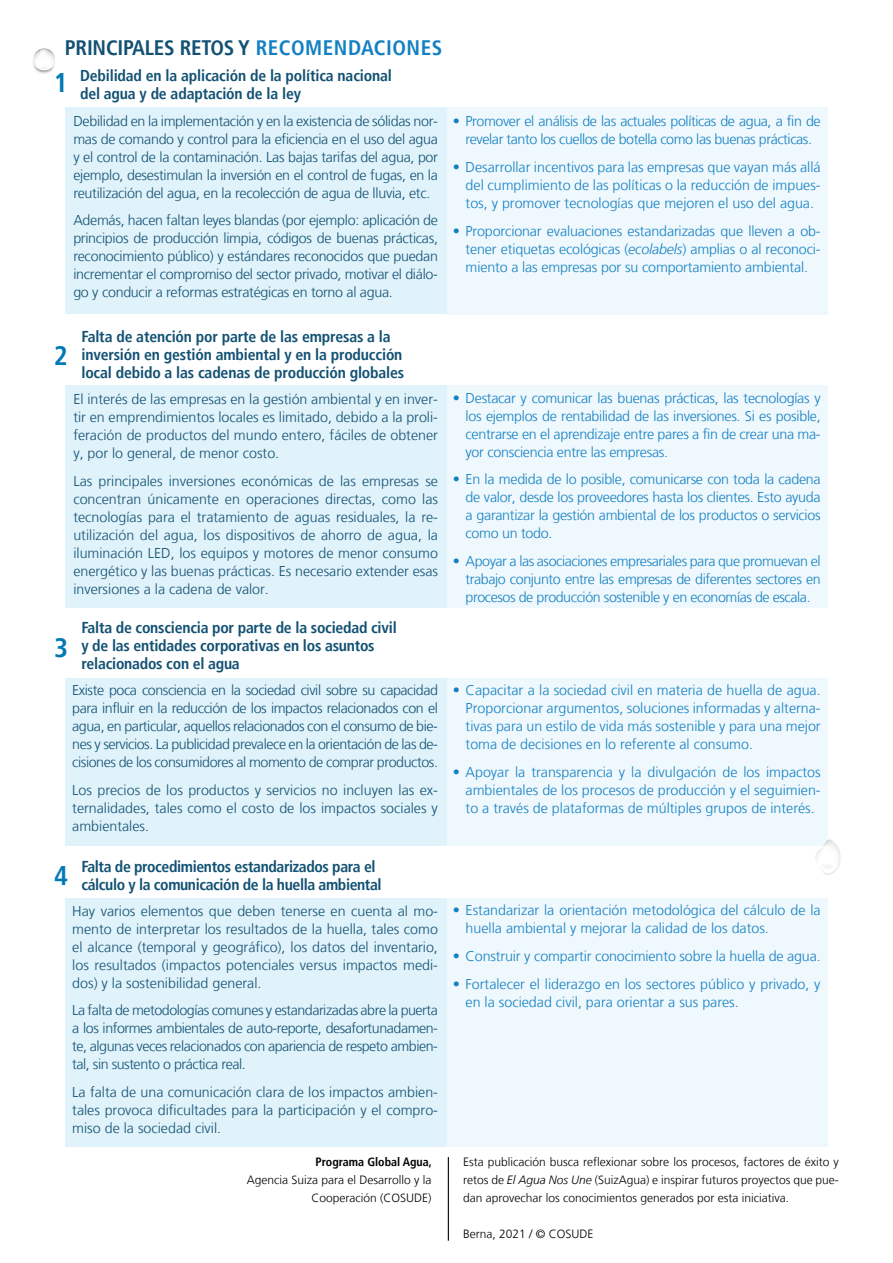
<style>
.page{position:relative;width:893px;height:1263px;background:#fff}
.page>*{position:absolute;margin:0;border:0;box-sizing:border-box;transform-origin:0 0}
.t1{font:700 condensed 27px "Frutiger LT";color:#007ab5}
.t2{font:700 condensed 21px "Frutiger LT";letter-spacing:-.01em;color:#125173}
.t3{font:700 condensed 15.75px/18px "Frutiger LT";letter-spacing:-.015em;color:#125173}
.t4{font:300 14.25px/18px "Frutiger LT";color:#125173;text-align:justify}
.t5{font:300 14.25px/18px "Frutiger LT";letter-spacing:-.01em;color:#1380c4;text-align:justify}
.t6{font:300 14.25px/18px "Frutiger LT";letter-spacing:-.03em;color:#1380c4;text-align:center}
.t7{font:300 12px/18px "Frutiger LT";color:#000;text-align:justify}
.t8{font:700 condensed 12px "Frutiger LT";color:#000}
.s1{color:#1380c4}
.s2{font-style:italic}
</style>
<div class="page">
<div style="left:65px;top:107px;width:381px;height:207px;background:#e0f2fa"></div>
<div style="left:65px;top:386px;width:381px;height:222px;background:#e0f2fa"></div>
<div style="left:65px;top:678px;width:381px;height:168px;background:#e0f2fa"></div>
<div style="left:65px;top:898px;width:381px;height:248px;background:#e0f2fa"></div>
<div style="left:447px;top:107px;width:381px;height:208px;background:#eff8fc"></div>
<div style="left:447px;top:386px;width:381px;height:222px;background:#eff8fc"></div>
<div style="left:447px;top:678px;width:381px;height:168px;background:#eff8fc"></div>
<div style="left:447px;top:898px;width:381px;height:248px;background:#eff8fc"></div>
<hr style="left:448px;top:1157px;width:1px;height:84px;background:#000">
<img style="left:822px;top:839px;width:19px;height:36px">
<img style="left:815px;top:840px;width:25px;height:31px">
<img style="left:818px;top:841px;width:19px;height:29px">
<img style="left:818px;top:841px;width:13px;height:15px">
<svg style="left:824px;top:857px;width:9px;height:2px"></svg>
<img style="left:36px;top:70px;width:16px;height:4px">
<img style="left:33px;top:52px;width:22px;height:18px">
<img style="left:36px;top:51px;width:16px;height:17px">
<svg style="left:37px;top:49px;width:14px;height:2px"></svg>
<svg style="left:37px;top:59px;width:12px;height:9px"></svg>
<h2 class="t2" style="left:65px;top:36px;width:379px">PRINCIPALES RETOS Y <span class="s1">RECOMENDACIONES</span></h2>
<h1 class="t1" style="left:54px;top:67px;width:16px">1</h1>
<p class="t3" style="left:80px;top:66px;width:313px">Debilidad en la aplicación de la política nacional del agua y de adaptación de la ley</p>
<p class="t4" style="left:73px;top:112px;width:366px">Debilidad en la implementación y en la existencia de sólidas nor&shy;mas de comando y control para la eficiencia en el uso del agua y el control de la contaminación. Las bajas tarifas del agua, por ejemplo, desestimulan la inversión en el control de fugas, en la reutilización del agua, en la recolección de agua de lluvia, etc.</p>
<p class="t4" style="left:73px;top:212px;width:366px">Además, hacen faltan leyes blandas (por ejemplo: aplicación de principios de producción limpia, códigos de buenas prácticas, reconocimiento público) y estándares reconocidos que puedan incrementar el compromiso del sector privado, motivar el diálo&shy;go y conducir a reformas estratégicas en torno al agua.</p>
<h1 class="t1" style="left:54px;top:339px;width:16px">2</h1>
<p class="t3" style="left:81px;top:327px;width:324px">Falta de atención por parte de las empresas a la inversión en gestión ambiental y en la producción local debido a las cadenas de producción globales</p>
<p class="t4" style="left:73px;top:390px;width:366px">El interés de las empresas en la gestión ambiental y en inver&shy;tir en emprendimientos locales es limitado, debido a la proli&shy;feración de productos del mundo entero, fáciles de obtener y, por lo general, de menor costo.</p>
<p class="t4" style="left:73px;top:472px;width:366px">Las principales inversiones económicas de las empresas se concentran únicamente en operaciones directas, como las tecnologías para el tratamiento de aguas residuales, la re&shy;utilización del agua, los dispositivos de ahorro de agua, la iluminación LED, los equipos y motores de menor consumo energético y las buenas prácticas. Es necesario extender esas inversiones a la cadena de valor.</p>
<h1 class="t1" style="left:54px;top:631px;width:16px">3</h1>
<p class="t3" style="left:81px;top:619px;width:317px">Falta de consciencia por parte de la sociedad civil y de las entidades corporativas en los asuntos relacionados con el agua</p>
<p class="t4" style="left:72px;top:682px;width:367px">Existe poca consciencia en la sociedad civil sobre su capacidad para influir en la reducción de los impactos relacionados con el agua, en particular, aquellos relacionados con el consumo de bie&shy;nes y servicios. La publicidad prevalece en la orientación de las de&shy;cisiones de los consumidores al momento de comprar productos.</p>
<p class="t4" style="left:72px;top:781px;width:367px">Los precios de los productos y servicios no incluyen las ex&shy;ternalidades, tales como el costo de los impactos sociales y ambientales.</p>
<h1 class="t1" style="left:54px;top:859px;width:16px">4</h1>
<p class="t3" style="left:81px;top:857px;width:302px">Falta de procedimientos estandarizados para el cálculo y la comunicación de la huella ambiental</p>
<p class="t4" style="left:72px;top:902px;width:367px">Hay varios elementos que deben tenerse en cuenta al mo&shy;mento de interpretar los resultados de la huella, tales como el alcance (temporal y geográfico), los datos del inventario, los resultados (impactos potenciales versus impactos medi&shy;dos) y la sostenibilidad general.</p>
<p class="t4" style="left:72px;top:1001px;width:367px">La falta de metodologías comunes y estandarizadas abre la puerta a los informes ambientales de auto-reporte, desafortunadamen&shy;te, algunas veces relacionados con apariencia de respeto ambien&shy;tal, sin sustento o práctica real.</p>
<p class="t4" style="left:72px;top:1083px;width:367px">La falta de una comunicación clara de los impactos ambien&shy;tales provoca dificultades para la participación y el compro&shy;miso de la sociedad civil.</p>
<p class="t8" style="left:316px;top:1155px;width:118px">Programa Global Agua,</p>
<p class="t7" style="left:247px;top:1171px;width:186px;text-align:right">Agencia Suiza para el Desarrollo y la<br>Cooperación (COSUDE)</p>
<p class="t6" style="left:453px;top:113px;width:369px">• Promover el análisis de las actuales políticas de agua, a fin de revelar tanto los cuellos de botella como las buenas prácticas.</p>
<p class="t5" style="left:466px;top:158px;width:357px;text-indent:-13px">• Desarrollar incentivos para las empresas que vayan más allá del cumplimiento de las políticas o la reducción de impues&shy;tos, y promover tecnologías que mejoren el uso del agua.</p>
<p class="t5" style="left:466px;top:222px;width:357px;text-indent:-13px">• Proporcionar evaluaciones estandarizadas que lleven a ob&shy;tener etiquetas ecológicas (<span class="s2">ecolabels</span>) amplias o al reconoci&shy;miento a las empresas por su comportamiento ambiental.</p>
<p class="t5" style="left:466px;top:389px;width:357px;text-indent:-13px">• Destacar y comunicar las buenas prácticas, las tecnologías y los ejemplos de rentabilidad de las inversiones. Si es posible, centrarse en el aprendizaje entre pares a fin de crear una ma&shy;yor consciencia entre las empresas.</p>
<p class="t5" style="left:466px;top:471px;width:357px;text-indent:-13px">• En la medida de lo posible, comunicarse con toda la cadena de valor, desde los proveedores hasta los clientes. Esto ayuda a garantizar la gestión ambiental de los productos o servicios como un todo.</p>
<p class="t5" style="left:466px;top:552px;width:357px;text-indent:-13px">• Apoyar a las asociaciones empresariales para que promuevan el trabajo conjunto entre las empresas de diferentes sectores en procesos de producción sostenible y en economías de escala.</p>
<p class="t5" style="left:466px;top:681px;width:357px;text-indent:-13px">• Capacitar a la sociedad civil en materia de huella de agua.<br>Proporcionar argumentos, soluciones informadas y alterna&shy;tivas para un estilo de vida más sostenible y para una mejor toma de decisiones en lo referente al consumo.</p>
<p class="t5" style="left:466px;top:763px;width:357px;text-indent:-13px">• Apoyar la transparencia y la divulgación de los impactos ambientales de los procesos de producción y el seguimien&shy;to a través de plataformas de múltiples grupos de interés.</p>
<p class="t5" style="left:466px;top:902px;width:357px;text-indent:-13px">• Estandarizar la orientación metodológica del cálculo de la huella ambiental y mejorar la calidad de los datos.</p>
<p class="t5" style="left:453px;top:947px;width:369px">• Construir y compartir conocimiento sobre la huella de agua.</p>
<p class="t5" style="left:466px;top:975px;width:356px;text-indent:-13px">• Fortalecer el liderazgo en los sectores público y privado, y en la sociedad civil, para orientar a sus pares.</p>
<p class="t7" style="left:463px;top:1153px;width:377px">Esta publicación busca reflexionar sobre los procesos, factores de éxito y retos de <span class="s2">El Agua Nos Une</span> (SuizAgua) e inspirar futuros proyectos que pue&shy;dan aprovechar los conocimientos generados por esta iniciativa.</p>
<p class="t7" style="left:463px;top:1225px;width:132px">Berna, 2021 / © COSUDE</p>
</div>
